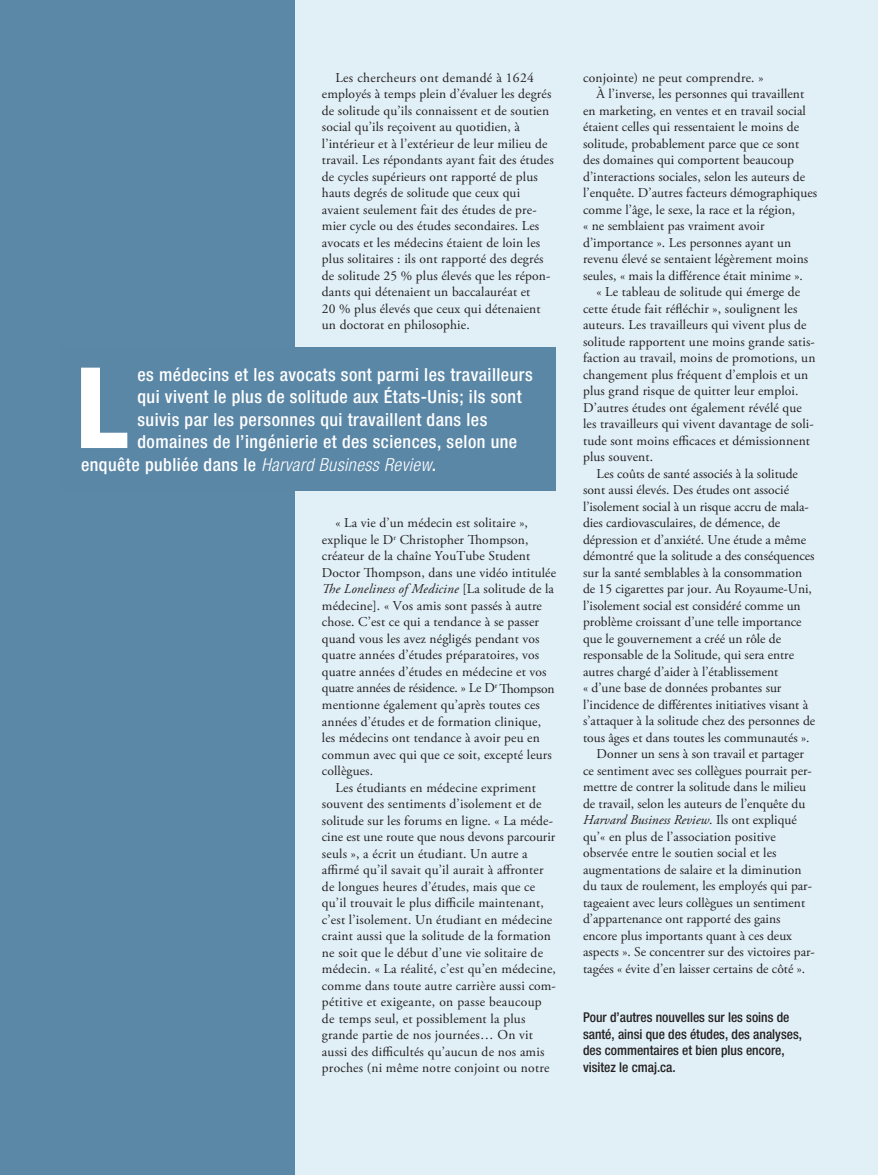
<style>
.page{position:relative;width:878px;height:1175px;background:#fff}
.page>*{position:absolute;margin:0;border:0;box-sizing:border-box;transform-origin:0 0}
.t1{font:800 condensed 112.5px "Helvetica Neue LT Std";color:#fff}
.t2{font:500 condensed 18px "Helvetica Neue LT Std";letter-spacing:.025em;color:#fff}
.t3{font:13.5px/16.5px "Adobe Garamond Pro";letter-spacing:.01em;color:#231f20}
.t4{font:500 condensed 13.5px/16.5px "Helvetica Neue LT Std";color:#231f20}
.t5{font:italic 13.5px "Adobe Garamond Pro";color:#231f20}
.s1{font-weight:300;font-style:italic}
.s2{font-style:italic}
.s3{font-style:normal}
</style>
<div class="page">
<div style="left:295px;top:0;width:582px;height:1175px;background:#e1f0f7"></div>
<div style="left:0;top:0;width:295px;height:1175px;background:#5b88a7"></div>
<div style="left:61px;top:347px;width:495px;height:144px;background:#5b87a7"></div>
<p class="t3" style="left:322px;top:70px;width:233px;text-indent:14px">Les chercheurs ont demandé à 1624 employés à temps plein d’évaluer les degrés de solitude qu’ils connaissent et de soutien social qu’ils reçoivent au quotidien, à l’intérieur et à l’extérieur de leur milieu de travail. Les répondants ayant fait des études de cycles supérieurs ont rapporté de plus hauts degrés de solitude que ceux qui avaient seulement fait des études de pre&shy;mier cycle ou des études secondaires. Les avocats et les médecins étaient de loin les plus solitaires : ils ont rapporté des degrés de solitude 25 % plus élevés que les répon&shy;dants qui détenaient un baccalauréat et<br>20 % plus élevés que ceux qui détenaient un doctorat en philosophie.</p>
<h1 class="t1" style="left:75px;top:338px;width:54px">L</h1>
<h2 class="t2" style="left:137px;top:363px;width:397px">es médecins et les avocats sont parmi les travailleurs</h2>
<h2 class="t2" style="left:137px;top:386px;width:386px">qui vivent le plus de solitude aux États-Unis; ils sont</h2>
<h2 class="t2" style="left:137px;top:408px;width:351px">suivis par les personnes qui travaillent dans les</h2>
<h2 class="t2" style="left:137px;top:431px;width:381px">domaines de l’ingénierie et des sciences, selon une</h2>
<h2 class="t2" style="left:81px;top:453px;width:356px">enquête publiée dans le <span class="s1">Harvard Business Review</span>.</h2>
<p class="t3" style="left:322px;top:515px;width:235px;text-indent:14px">« La vie d’un médecin est solitaire », explique le D<sup>r</sup> Christopher Thompson, créateur de la chaîne YouTube Student Doctor Thompson, dans une vidéo intitulée <span class="s2">The Loneliness of Medicine</span> [La solitude de la médecine]. « Vos amis sont passés à autre chose. C’est ce qui a tendance à se passer quand vous les avez négligés pendant vos quatre années d’études préparatoires, vos quatre années d’études en médecine et vos quatre années de résidence. » Le D<sup>r</sup> Thompson mentionne également qu’après toutes ces années d’études et de formation clinique, les médecins ont tendance à avoir peu en commun avec qui que ce soit, excepté leurs collègues.</p>
<p class="t3" style="left:322px;top:779px;width:235px;text-indent:14px">Les étudiants en médecine expriment souvent des sentiments d’isolement et de solitude sur les forums en ligne. « La méde&shy;cine est une route que nous devons parcourir seuls », a écrit un étudiant. Un autre a affirmé qu’il savait qu’il aurait à affronter de longues heures d’études, mais que ce qu’il trouvait le plus difficile maintenant, c’est l’isolement. Un étudiant en médecine craint aussi que la solitude de la formation ne soit que le début d’une vie solitaire de médecin. « La réalité, c’est qu’en médecine, comme dans toute autre carrière aussi com&shy;pétitive et exigeante, on passe beaucoup de temps seul, et possiblement la plus grande partie de nos journées… On vit aussi des difficultés qu’aucun de nos amis proches (ni même notre conjoint ou notre</p>
<p class="t3" style="left:583px;top:70px;width:182px">conjointe) ne peut comprendre. »</p>
<p class="t3" style="left:596px;top:86px;width:209px">À l’inverse, les personnes qui travaillent</p>
<p class="t3" style="left:583px;top:103px;width:224px">en marketing, en ventes et en travail social</p>
<p class="t3" style="left:583px;top:119px;width:217px">étaient celles qui ressentaient le moins de</p>
<p class="t3" style="left:583px;top:136px;width:218px">solitude, probablement parce que ce sont</p>
<p class="t3" style="left:583px;top:152px;width:212px">des domaines qui comportent beaucoup</p>
<p class="t3" style="left:583px;top:169px;width:224px">d’interactions sociales, selon les auteurs de</p>
<p class="t3" style="left:583px;top:185px;width:236px">l’enquête. D’autres facteurs démographiques</p>
<p class="t3" style="left:583px;top:202px;width:214px">comme l’âge, le sexe, la race et la région,</p>
<p class="t3" style="left:583px;top:218px;width:183px">« ne semblaient pas vraiment avoir</p>
<p class="t3" style="left:583px;top:235px;width:210px">d’importance ». Les personnes ayant un</p>
<p class="t3" style="left:583px;top:251px;width:227px">revenu élevé se sentaient légèrement moins</p>
<p class="t3" style="left:583px;top:268px;width:221px">seules, « mais la différence était minime ».</p>
<p class="t3" style="left:596px;top:284px;width:205px">« Le tableau de solitude qui émerge de</p>
<p class="t3" style="left:583px;top:301px;width:216px">cette étude fait réfléchir », soulignent les</p>
<p class="t3" style="left:583px;top:317px;width:225px">auteurs. Les travailleurs qui vivent plus de</p>
<p class="t3" style="left:583px;top:334px;width:233px">solitude rapportent une moins grande satis-</p>
<p class="t3" style="left:583px;top:350px;width:234px">faction au travail, moins de promotions, un</p>
<p class="t3" style="left:583px;top:367px;width:227px">changement plus fréquent d’emplois et un</p>
<p class="t3" style="left:583px;top:383px;width:217px">plus grand risque de quitter leur emploi.</p>
<p class="t3" style="left:583px;top:400px;width:220px">D’autres études ont également révélé que</p>
<p class="t3" style="left:583px;top:416px;width:232px">les travailleurs qui vivent davantage de soli-</p>
<p class="t3" style="left:583px;top:433px;width:228px">tude sont moins efficaces et démissionnent</p>
<p class="t3" style="left:583px;top:449px;width:72px">plus souvent.</p>
<p class="t3" style="left:596px;top:466px;width:203px">Les coûts de santé associés à la solitude</p>
<p class="t3" style="left:583px;top:482px;width:207px">sont aussi élevés. Des études ont associé</p>
<p class="t3" style="left:583px;top:499px;width:227px">l’isolement social à un risque accru de mala-</p>
<p class="t3" style="left:583px;top:515px;width:199px">dies cardiovasculaires, de démence, de</p>
<p class="t3" style="left:583px;top:532px;width:225px">dépression et d’anxiété. Une étude a même</p>
<p class="t3" style="left:583px;top:548px;width:233px">démontré que la solitude a des conséquences</p>
<p class="t3" style="left:583px;top:565px;width:221px">sur la santé semblables à la consommation</p>
<p class="t3" style="left:583px;top:581px;width:230px">de 15 cigarettes par jour. Au Royaume-Uni,</p>
<p class="t3" style="left:583px;top:598px;width:219px">l’isolement social est considéré comme un</p>
<p class="t3" style="left:583px;top:614px;width:220px">problème croissant d’une telle importance</p>
<p class="t3" style="left:583px;top:631px;width:200px">que le gouvernement a créé un rôle de</p>
<p class="t3" style="left:583px;top:647px;width:212px">responsable de la Solitude, qui sera entre</p>
<p class="t3" style="left:583px;top:664px;width:197px">autres chargé d’aider à l’établissement</p>
<p class="t3" style="left:583px;top:680px;width:200px">« d’une base de données probantes sur</p>
<p class="t3" style="left:583px;top:697px;width:227px">l’incidence de différentes initiatives visant à</p>
<p class="t3" style="left:583px;top:713px;width:234px">s’attaquer à la solitude chez des personnes de</p>
<p class="t3" style="left:583px;top:730px;width:228px">tous âges et dans toutes les communautés ».</p>
<p class="t3" style="left:596px;top:746px;width:209px">Donner un sens à son travail et partager</p>
<p class="t3" style="left:583px;top:763px;width:230px">ce sentiment avec ses collègues pourrait per-</p>
<p class="t3" style="left:583px;top:779px;width:224px">mettre de contrer la solitude dans le milieu</p>
<p class="t3" style="left:583px;top:796px;width:224px">de travail, selon les auteurs de l’enquête du</p>
<p class="t5" style="left:583px;top:812px;width:215px">Harvard Business Review<span class="s3">. Ils ont expliqué</span></p>
<p class="t3" style="left:583px;top:829px;width:194px">qu’« en plus de l’association positive</p>
<p class="t3" style="left:583px;top:845px;width:195px">observée entre le soutien social et les</p>
<p class="t3" style="left:583px;top:862px;width:220px">augmentations de salaire et la diminution</p>
<p class="t3" style="left:583px;top:878px;width:230px">du taux de roulement, les employés qui par-</p>
<p class="t3" style="left:583px;top:895px;width:224px">tageaient avec leurs collègues un sentiment</p>
<p class="t3" style="left:583px;top:911px;width:199px">d’appartenance ont rapporté des gains</p>
<p class="t3" style="left:583px;top:927px;width:210px">encore plus importants quant à ces deux</p>
<p class="t3" style="left:583px;top:944px;width:233px">aspects ». Se concentrer sur des victoires par-</p>
<p class="t3" style="left:583px;top:960px;width:224px">tagées « évite d’en laisser certains de côté ».</p>
<p class="t4" style="left:583px;top:1009px;width:220px">Pour d’autres nouvelles sur les soins de santé, ainsi que des études, des analyses, des commentaires et bien plus encore, visitez le cmaj.ca.</p>
</div>
